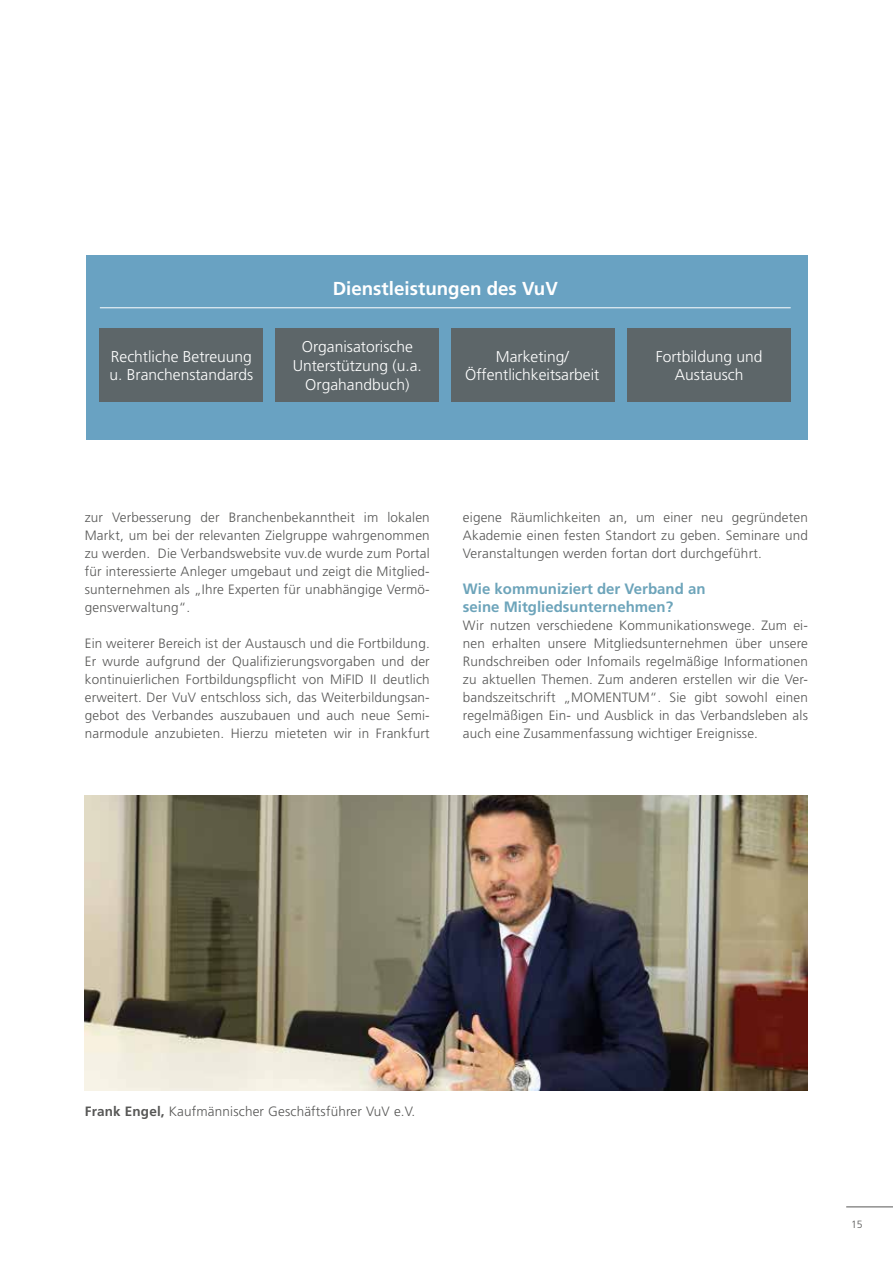
<style>
.page{position:relative;width:893px;height:1263px;background:#fff}
.page>*{position:absolute;margin:0;border:0;box-sizing:border-box;transform-origin:0 0}
.t1{font:700 18.75px "Frutiger LT Std";color:#fff}
.t2{font:300 15.6px/18.8px "Frutiger LT Std";color:#fff;text-align:center}
.t3{font:700 15px/18px "Frutiger LT Std";color:#6da4ba}
.t4{font:300 13.5px/18px "Frutiger LT Std";letter-spacing:.015em;color:#575756;text-align:justify}
.t5{font:300 10.5px "Frutiger LT Std";color:#575756}
.s1{font-weight:700}
</style>
<div class="page">
<hr style="left:846px;top:1206px;width:47px;height:1px;background:#575756">
<div style="left:86px;top:255px;width:721px;height:185px;background:#69a2c2"></div>
<img style="left:85px;top:795px;width:723px;height:296px">
<div style="left:100px;top:329px;width:163px;height:73px;background:#5d6669"></div>
<div style="left:276px;top:329px;width:163px;height:73px;background:#5d6669"></div>
<div style="left:452px;top:329px;width:163px;height:73px;background:#5d6669"></div>
<div style="left:628px;top:329px;width:163px;height:73px;background:#5d6669"></div>
<hr style="left:100px;top:307px;width:691px;height:1px;background:#fff">
<h1 class="t1" style="left:333px;top:278px;width:227px">Dienstleistungen des VuV</h1>
<p class="t2" style="left:110px;top:347px;width:145px;text-align:left">Rechtliche Betreuung u. Branchenstandards</p>
<p class="t2" style="left:293px;top:338px;width:131px">Organisatorische<br>Unterstützung (u.a.<br>Orgahandbuch)</p>
<p class="t2" style="left:465px;top:347px;width:136px">Marketing/<br>Öffentlichkeitsarbeit</p>
<p class="t2" style="left:656px;top:347px;width:108px">Fortbildung und<br>Austausch</p>
<p class="t4" style="left:85px;top:509px;width:347px">zur Verbesserung der Branchenbekanntheit im lokalen Markt, um bei der relevanten Zielgruppe wahrgenommen zu werden. Die Verbandswebsite vuv.de wurde zum Portal für interessierte Anleger umgebaut und zeigt die Mitglied&shy;sunternehmen als „Ihre Experten für unabhängige Vermö&shy;gensverwaltung“.</p>
<p class="t4" style="left:85px;top:635px;width:347px">Ein weiterer Bereich ist der Austausch und die Fortbildung.<br>Er wurde aufgrund der Qualifizierungsvorgaben und der kontinuierlichen Fortbildungspflicht von MiFID II deutlich erweitert. Der VuV entschloss sich, das Weiterbildungsan&shy;gebot des Verbandes auszubauen und auch neue Semi&shy;narmodule anzubieten. Hierzu mieteten wir in Frankfurt</p>
<p class="t4" style="left:463px;top:508px;width:347px">eigene Räumlichkeiten an, um einer neu gegründeten Akademie einen festen Standort zu geben. Seminare und Veranstaltungen werden fortan dort durchgeführt.</p>
<p class="t3" style="left:463px;top:580px;width:244px">Wie kommuniziert der Verband an seine Mitgliedsunternehmen?</p>
<p class="t4" style="left:463px;top:617px;width:347px">Wir nutzen verschiedene Kommunikationswege. Zum ei&shy;nen erhalten unsere Mitgliedsunternehmen über unsere Rundschreiben oder Infomails regelmäßige Informationen zu aktuellen Themen. Zum anderen erstellen wir die Ver&shy;bandszeitschrift „MOMENTUM“. Sie gibt sowohl einen regelmäßigen Ein- und Ausblick in das Verbandsleben als auch eine Zusammenfassung wichtiger Ereignisse.</p>
<p class="t4" style="left:85px;top:1102px;width:332px"><span class="s1">Frank Engel,</span> Kaufmännischer Geschäftsführer VuV e.V.</p>
<p class="t5" style="left:851px;top:1219px;width:13px">15</p>
</div>
